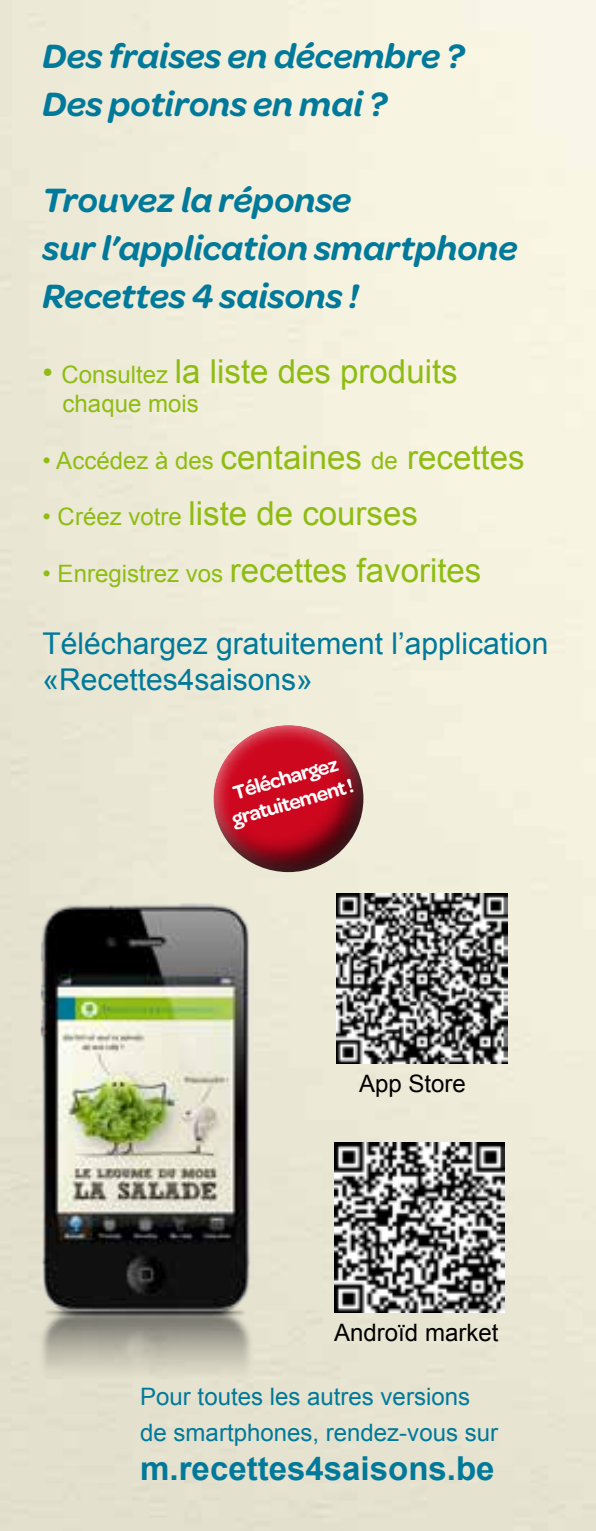
<style>
.page{position:relative;width:596px;height:1531px;background:#fff}
.page>*{position:absolute;margin:0;border:0;box-sizing:border-box;transform-origin:0 0}
.t1{font:italic 600 36px/48px "Omnes";color:#00799a}
.t2{font:33px "Arial";color:#8fbc13}
.t3{font:700 33px "Arial";color:#00799a}
.t4{font:30px/36px "Arial";color:#00799a}
.t5{font:24px/36px "Arial";color:#00799a}
.t6{font:24px "Arial";color:#000}
.t7{font:24px "Arial";color:#8fbc13}
.t8{font:600 21px/25.2px "Omnes";color:#fff;text-align:center}
.s1{font-size:30px}
.s2{font-size:24px}
</style>
<div class="page">
<img style="left:0;top:0;width:595px;height:1531px">
<img style="left:10px;top:867px;width:260px;height:521px">
<img style="left:334px;top:1142px;width:170px;height:170px">
<img style="left:337px;top:893px;width:170px;height:170px">
<div style="left:212px;top:714px;width:155px;height:162px;background:#000;opacity:.75"></div>
<p class="t1" style="left:43px;top:30px;width:423px">Des fraises en décembre ?<br>Des potirons en mai ?</p>
<p class="t1" style="left:43px;top:174px;width:476px">Trouvez la réponse<br>sur l’application smartphone<br>Recettes 4 saisons !</p>
<p class="t2" style="left:43px;top:350px;width:416px"><span class="s1">•</span> <span class="s2">Consultez</span> la liste des produits</p>
<p class="t7" style="left:63px;top:388px;width:138px">chaque mois</p>
<p class="t2" style="left:43px;top:436px;width:483px"><span class="s2">• Accédez à des</span> centaines <span class="s2">de</span> recettes</p>
<p class="t2" style="left:43px;top:492px;width:377px"><span class="s2">• Créez votre</span> liste de courses</p>
<p class="t2" style="left:43px;top:549px;width:440px"><span class="s2">• Enregistrez vos</span> recettes favorites</p>
<p class="t4" style="left:43px;top:626px;width:507px">Téléchargez gratuitement l’application «Recettes4saisons»</p>
<p class="t8" style="left:221px;top:782px;width:127px;rotate:-16deg">Téléchargez gratuitement !</p>
<p class="t6" style="left:359px;top:1068px;width:108px">App Store</p>
<p class="t6" style="left:334px;top:1316px;width:166px">Androïd market</p>
<p class="t5" style="left:140px;top:1378px;width:359px">Pour toutes les autres versions de smartphones, rendez-vous sur</p>
<p class="t3" style="left:140px;top:1446px;width:355px">m.recettes4saisons.be</p>
</div>
